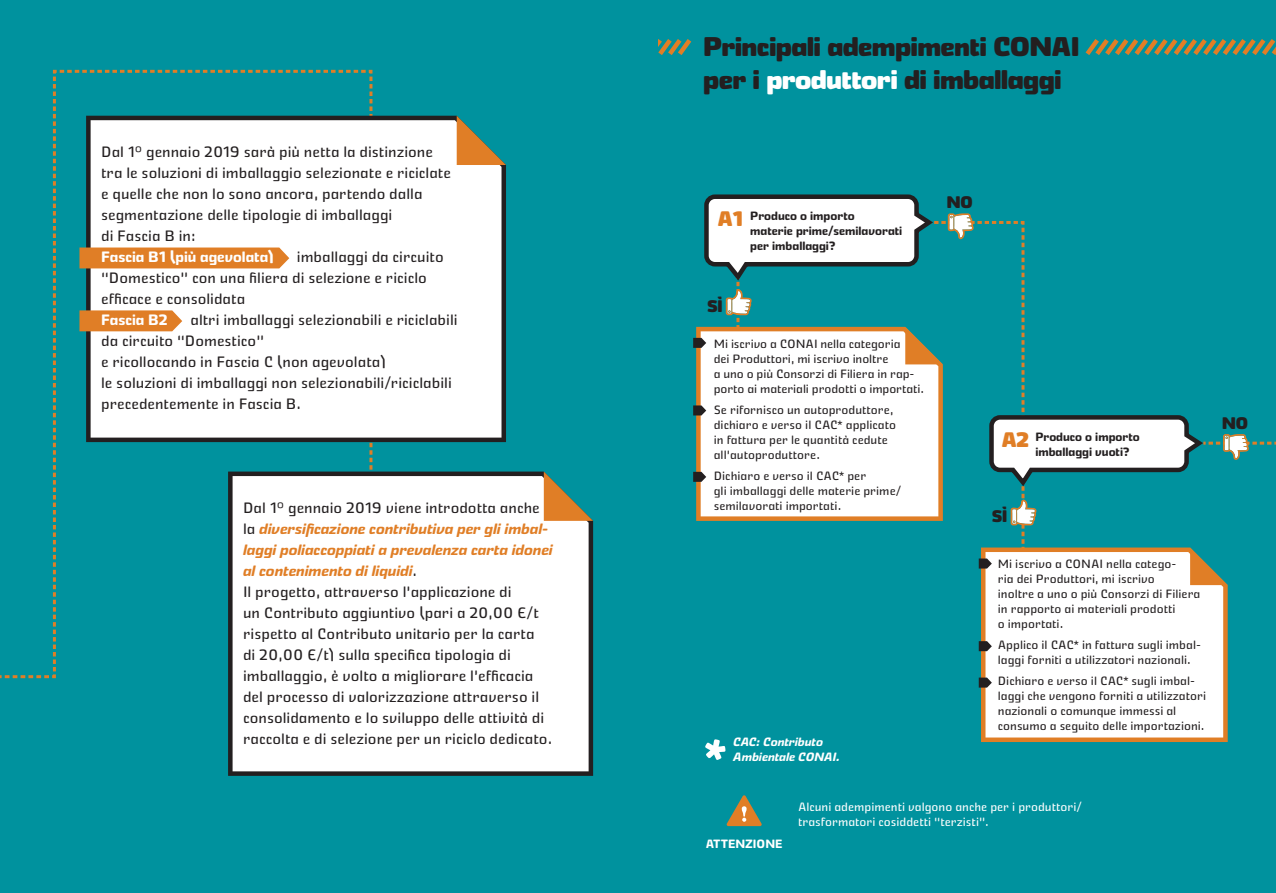
<style>
.page{position:relative;width:1276px;height:893px;background:#fff}
.page>*{position:absolute;margin:0;border:0;box-sizing:border-box;transform-origin:0 0}
.t1{font:italic 500 54.45px "Nikaia";color:#fff}
.t2{font:700 27px/32.4px "Nikaia";color:#231f20}
.t3{font:700 21px "Nikaia";color:#e07e26}
.t4{font:700 16.8px "Nikaia";color:#231f20}
.t5{font:15px/21px "Nikaia";color:#231f20}
.t6{font:500 15px "Nikaia";color:#fff}
.t7{font:12px/15px "Nikaia";color:#231f20}
.t8{font:500 12px/15px "Nikaia";color:#231f20}
.t9{font:12px/15px "Nikaia";color:#fff}
.t10{font:italic 500 12px/15px "Nikaia";color:#fff}
.t11{font:500 12px "Nikaia";color:#fff}
.s1{font-weight:500;font-style:italic;color:#e07e26}
.s2{color:#fff}
</style>
<div class="page">
<div style="left:658px;top:0;width:618px;height:893px;background:#00929e"></div>
<svg style="left:726px;top:795px;width:35px;height:31px"></svg>
<div style="left:0;top:0;width:658px;height:893px;background:#00929e"></div>
<svg style="left:658px;top:39px;width:34px;height:16px"></svg>
<svg style="left:1085px;top:39px;width:191px;height:16px"></svg>
<div style="left:981px;top:585px;width:246px;height:157px;background:#fff"></div>
<svg style="left:978px;top:641px;width:14px;height:10px"></svg>
<svg style="left:978px;top:678px;width:14px;height:10px"></svg>
<svg style="left:693px;top:194px;width:583px;height:391px"></svg>
<div style="left:228px;top:472px;width:365px;height:304px;background:#fff"></div>
<svg style="left:544px;top:472px;width:49px;height:49px"></svg>
<div style="left:374px;top:116px;width:132px;height:326px;background:#fff"></div>
<svg style="left:457px;top:116px;width:49px;height:49px"></svg>
<svg style="left:0;top:69px;width:374px;height:611px"></svg>
<p class="t5" style="left:101px;top:142px;width:351px">Dal 1° gennaio 2019 sarà più netta la distinzione tra le soluzioni di imballaggio selezionate e riciclate e quelle che non lo sono ancora, partendo dalla segmentazione delle tipologie di imballaggi<br>di Fascia B in:</p>
<p class="t6" style="left:101px;top:248px;width:174px">Fascia B1 (più agevolata)</p>
<p class="t5" style="left:101px;top:247px;width:344px;text-indent:196px">imballaggi da circuito “Domestico” con una filiera di selezione e riciclo efficace e consolidata</p>
<p class="t6" style="left:101px;top:311px;width:68px">Fascia B2</p>
<p class="t5" style="left:101px;top:310px;width:358px;text-indent:89px">altri imballaggi selezionabili e riciclabili da circuito “Domestico”<br>e ricollocando in Fascia C (non agevolata)<br>le soluzioni di imballaggi non selezionabili/riciclabili precedentemente in Fascia B.</p>
<p class="t5" style="left:243px;top:498px;width:311px">Dal 1° gennaio 2019 viene introdotta anche la <span class="s1">diversificazione contributiva per gli imbal&shy;laggi poliaccoppiati a prevalenza carta idonei al contenimento di liquidi</span>.<br>Il progetto, attraverso l’applicazione di<br>un Contributo aggiuntivo (pari a 20,00 €/t rispetto al Contributo unitario per la carta<br>di 20,00 €/t) sulla specifica tipologia di imballaggio, è volto a migliorare l’efficacia del processo di valorizzazione attraverso il consolidamento e lo sviluppo delle attività di raccolta e di selezione per un riciclo dedicato.</p>
<h2 class="t2" style="left:703px;top:31px;width:377px">Principali adempimenti CONAI per i <span class="s2">produttori</span> di imballaggi</h2>
<h3 class="t3" style="left:718px;top:206px;width:26px">A1</h3>
<p class="t8" style="left:750px;top:209px;width:153px">Produco o importo<br>materie prime/semilavorati per imballaggi?</p>
<p class="t4" style="left:707px;top:296px;width:17px">SÌ</p>
<p class="t7" style="left:714px;top:336px;width:212px">Mi iscrivo a CONAI nella categoria<br>dei Produttori, mi iscrivo inoltre<br>a uno o più Consorzi di Filiera in rap&shy;porto ai materiali prodotti o importati.</p>
<p class="t7" style="left:714px;top:402px;width:184px">Se rifornisco un autoproduttore, dichiaro e verso il CAC* applicato in fattura per le quantità cedute all’autoproduttore.</p>
<p class="t7" style="left:714px;top:468px;width:189px">Dichiaro e verso il CAC* per<br>gli imballaggi delle materie prime/ semilavorati importati.</p>
<p class="t10" style="left:733px;top:734px;width:108px">CAC: Contributo<br>Ambientale CONAI.</p>
<h1 class="t1" style="left:700px;top:726px;width:25px">*</h1>
<p class="t4" style="left:947px;top:192px;width:27px">NO</p>
<h3 class="t3" style="left:1001px;top:427px;width:29px">A2</h3>
<p class="t8" style="left:1035px;top:429px;width:106px">Produco o importo imballaggi vuoti?</p>
<p class="t4" style="left:992px;top:506px;width:17px">SÌ</p>
<p class="t7" style="left:998px;top:557px;width:204px">Mi iscrivo a CONAI nella catego-<br>ria dei Produttori, mi iscrivo<br>inoltre a uno o più Consorzi di Filiera in rapporto ai materiali prodotti<br>o importati.</p>
<p class="t7" style="left:998px;top:638px;width:205px">Applico il CAC* in fattura sugli imbal&shy;laggi forniti a utilizzatori nazionali.</p>
<p class="t7" style="left:998px;top:674px;width:210px">Dichiaro e verso il CAC* sugli imbal&shy;laggi che vengono forniti a utilizzatori nazionali o comunque immessi al consumo a seguito delle importazioni.</p>
<p class="t11" style="left:706px;top:836px;width:78px">ATTENZIONE</p>
<p class="t9" style="left:798px;top:799px;width:285px">Alcuni adempimenti valgono anche per i produttori/ trasformatori cosiddetti “terzisti”.</p>
<p class="t4" style="left:1222px;top:413px;width:27px">NO</p>
</div>
